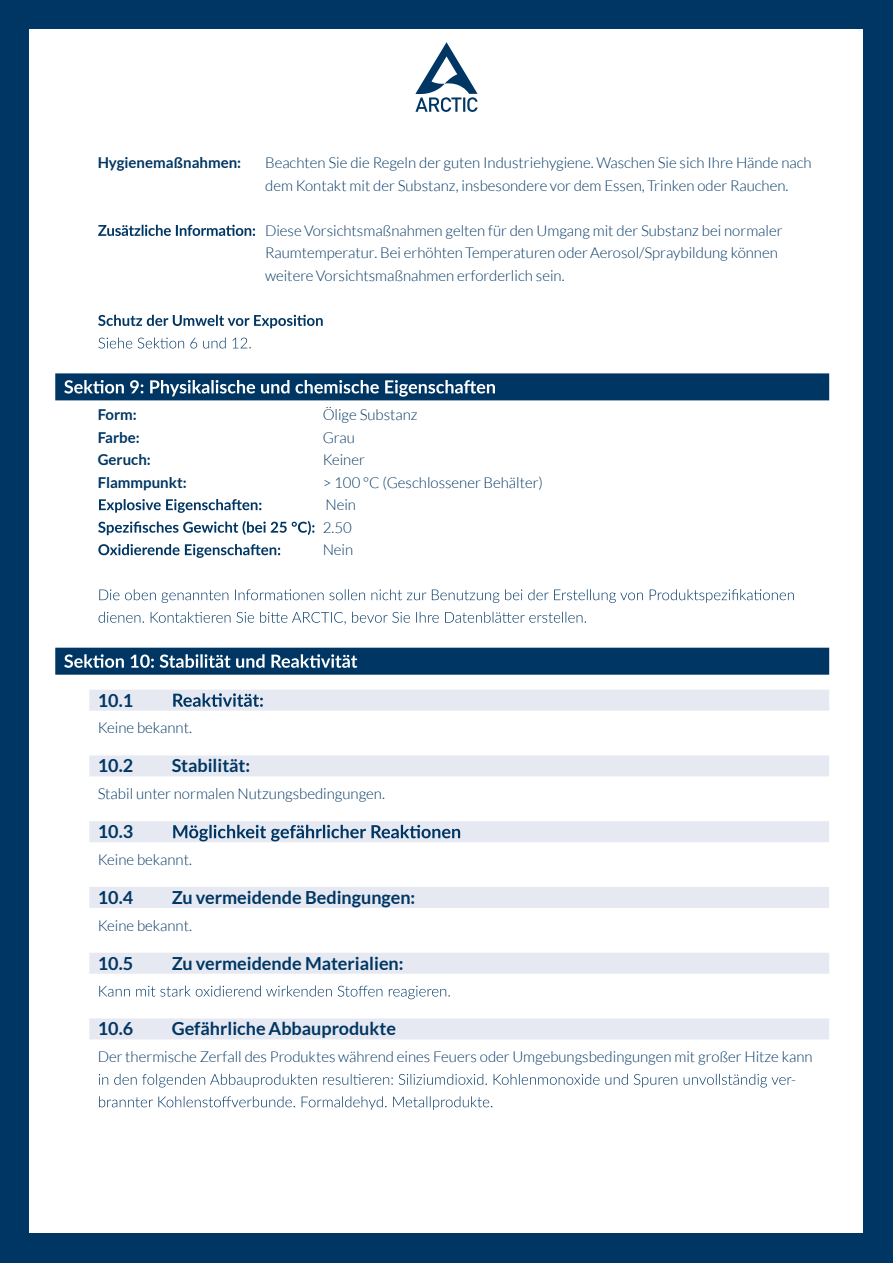
<style>
.page{position:relative;width:893px;height:1263px;background:#003663}
.page>*{position:absolute;margin:0;border:0;box-sizing:border-box;transform-origin:0 0}
.t1{font:700 18px "Lato";color:#003663}
.t2{font:300 15px/22.5px "Lato";color:#003663}
.t3{font:700 15px "Lato";color:#003663}
</style>
<div class="page">
<div style="left:30px;top:30px;width:833px;height:1203px;background:#fff"></div>
<div style="left:55px;top:373px;width:774px;height:27px;background:#003663"></div>
<div style="left:55px;top:648px;width:774px;height:27px;background:#003663"></div>
<div style="left:89px;top:690px;width:740px;height:21px;background:#e6e9f1"></div>
<div style="left:89px;top:755px;width:740px;height:21px;background:#e6e9f1"></div>
<div style="left:89px;top:821px;width:740px;height:21px;background:#e6e9f1"></div>
<div style="left:89px;top:887px;width:740px;height:21px;background:#e6e9f1"></div>
<div style="left:89px;top:953px;width:740px;height:21px;background:#e6e9f1"></div>
<div style="left:89px;top:1018px;width:740px;height:21px;background:#e6e9f1"></div>
<svg style="left:98px;top:225px;width:157px;height:11px"></svg>
<svg style="left:98px;top:315px;width:225px;height:13px"></svg>
<svg style="left:98px;top:337px;width:153px;height:11px"></svg>
<svg style="left:64px;top:380px;width:431px;height:17px"></svg>
<svg style="left:99px;top:499px;width:162px;height:14px"></svg>
<svg style="left:98px;top:521px;width:216px;height:14px"></svg>
<svg style="left:98px;top:544px;width:182px;height:14px"></svg>
<svg style="left:99px;top:589px;width:695px;height:14px"></svg>
<svg style="left:99px;top:612px;width:487px;height:12px"></svg>
<svg style="left:64px;top:654px;width:293px;height:14px"></svg>
<svg style="left:173px;top:693px;width:90px;height:14px"></svg>
<svg style="left:173px;top:825px;width:287px;height:16px"></svg>
<svg style="left:99px;top:985px;width:351px;height:14px"></svg>
<svg style="left:99px;top:1074px;width:692px;height:13px"></svg>
<svg style="left:99px;top:1096px;width:393px;height:14px"></svg>
<svg style="left:415px;top:42px;width:63px;height:70px"></svg>
<p class="t3" style="left:98px;top:154px;width:145px">Hygienemaßnahmen:</p>
<p class="t2" style="left:265px;top:152px;width:548px">Beachten Sie die Regeln der guten Industriehygiene. Waschen Sie sich Ihre Hände nach dem Kontakt mit der Substanz, insbesondere vor dem Essen, Trinken oder Rauchen.</p>
<p class="t2" style="left:265px;top:219px;width:519px">Diese Vorsichtsmaßnahmen gelten für den Umgang mit der Substanz bei normaler<br>Raumtemperatur. Bei erhöhten Temperaturen oderAerosol/Spraybildung können weitere Vorsichtsmaßnahmen erforderlich sein.</p>
<p class="t3" style="left:98px;top:406px;width:40px">Form:</p>
<p class="t2" style="left:323px;top:404px;width:96px">Ölige Substanz</p>
<p class="t3" style="left:98px;top:429px;width:43px">Farbe:</p>
<p class="t2" style="left:323px;top:426px;width:34px">Grau</p>
<p class="t3" style="left:98px;top:451px;width:55px">Geruch:</p>
<p class="t2" style="left:323px;top:449px;width:44px">Keiner</p>
<p class="t3" style="left:98px;top:474px;width:91px">Flammpunkt:</p>
<p class="t2" style="left:323px;top:471px;width:222px">&gt; 100 °C (Geschlossener Behälter)<br>Nein<br>2.50<br>Nein</p>
<p class="t1" style="left:98px;top:690px;width:37px">10.1</p>
<p class="t2" style="left:98px;top:717px;width:96px">Keine bekannt.</p>
<p class="t1" style="left:98px;top:755px;width:37px">10.2</p>
<p class="t1" style="left:172px;top:755px;width:80px">Stabilität:</p>
<p class="t2" style="left:98px;top:783px;width:289px">Stabil unter normalen Nutzungsbedingungen.</p>
<p class="t1" style="left:98px;top:821px;width:37px">10.3</p>
<p class="t2" style="left:98px;top:848px;width:96px">Keine bekannt.</p>
<p class="t1" style="left:98px;top:887px;width:37px">10.4</p>
<p class="t1" style="left:172px;top:887px;width:245px">Zu vermeidende Bedingungen:</p>
<p class="t2" style="left:98px;top:914px;width:96px">Keine bekannt.</p>
<p class="t1" style="left:98px;top:953px;width:37px">10.5</p>
<p class="t1" style="left:172px;top:953px;width:233px">Zu vermeidende Materialien:</p>
<p class="t1" style="left:98px;top:1018px;width:37px">10.6</p>
<p class="t1" style="left:172px;top:1018px;width:226px">Gefährliche Abbauprodukte</p>
<p class="t2" style="left:791px;top:1046px;width:23px;text-indent:-693px">Der thermische Zerfall des Produktes während eines Feuers oder Umgebungsbedingungen mit großer Hitze kann -</p>
</div>
